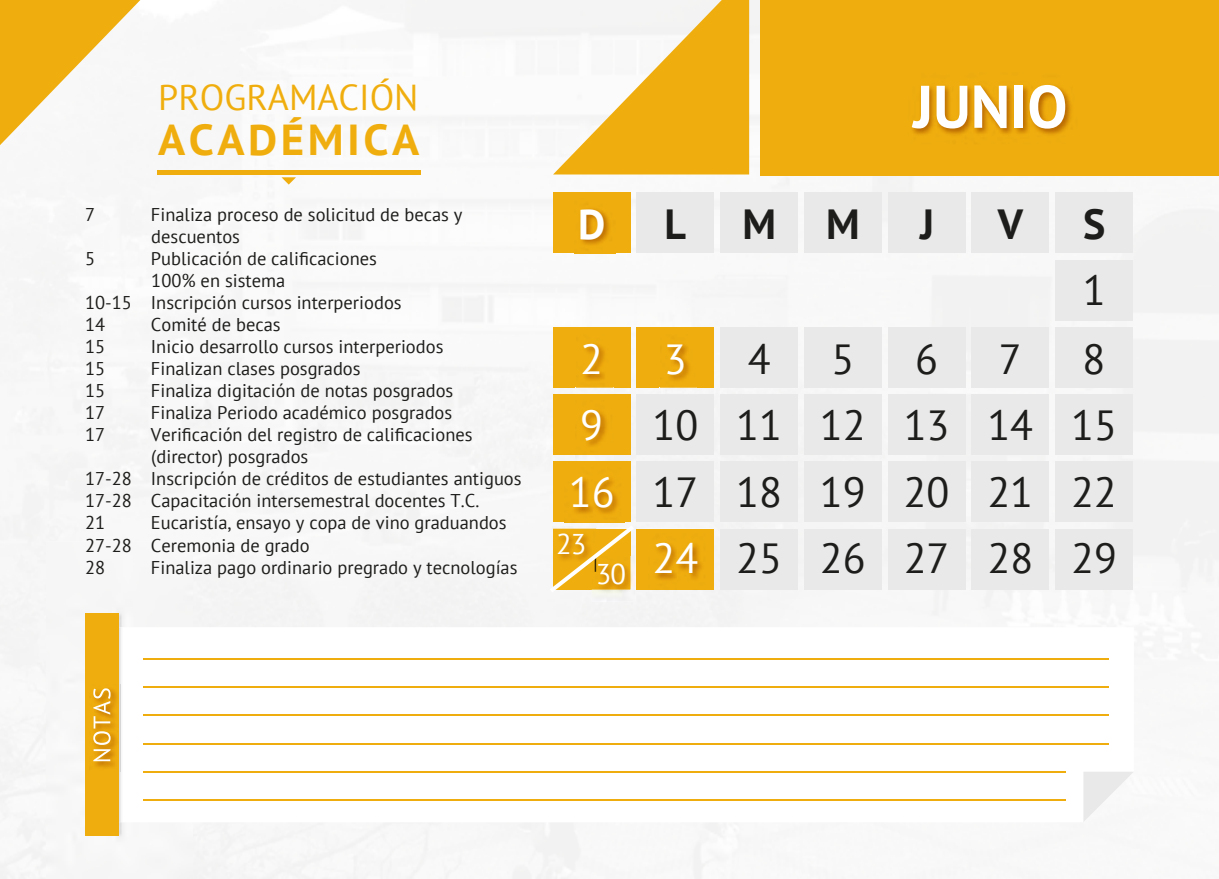
<style>
.page{position:relative;width:1219px;height:879px;background:#fff}
.page>*{position:absolute;margin:0;border:0;box-sizing:border-box;transform-origin:0 0}
.t1{font:700 60px "PT Sans";color:#fff}
.t2{font:700 43.2px "PT Sans";letter-spacing:.075em;color:#f0ae0e;scale:1.04 1}
.t3{font:42px/66.4px "PT Sans";color:#1d1d1b}
.t4{font:42px/66.4px "PT Sans";color:#fff;text-align:right}
.t5{font:700 42px "PT Sans";color:#1d1d1b}
.t6{font:700 42px "PT Sans";color:#fff}
.t7{font:36px "PT Sans";color:#f0ae0e}
.t8{font:28.6px "PT Sans";color:#fff}
.t9{font:18.4px/22px "PT Sans";color:#1d1d1b}
.s1{color:#1d1d1b}
</style>
<div class="page">
<img style="left:0;top:0;width:1219px;height:879px">
<div style="left:760px;top:0;width:459px;height:176px;background:#f0ae0e"></div>
<svg style="left:553px;top:0;width:196px;height:174px"></svg>
<svg style="left:0;top:0;width:140px;height:145px"></svg>
<img style="left:912px;top:86px;width:159px;height:49px">
<svg style="left:281px;top:177px;width:15px;height:8px"></svg>
<hr style="left:157px;top:170px;width:264px;height:4px;background:#f0ae0e">
<svg style="left:193px;top:627px;width:941px;height:195px"></svg>
<svg style="left:1083px;top:771px;width:51px;height:51px"></svg>
<div style="left:46px;top:541px;width:147px;height:338px;background:#f7f6f6"></div>
<img style="left:119px;top:627px;width:74px;height:195px">
<div style="left:85px;top:613px;width:34px;height:223px;background:#f0ae0e"></div>
<hr style="left:144px;top:658px;width:965px;height:1px;background:#f0ae0e">
<hr style="left:144px;top:686px;width:965px;height:2px;background:#f0ae0e">
<hr style="left:144px;top:715px;width:965px;height:1px;background:#f0ae0e">
<hr style="left:144px;top:743px;width:965px;height:1px;background:#f0ae0e">
<hr style="left:144px;top:771px;width:922px;height:2px;background:#f0ae0e">
<hr style="left:144px;top:800px;width:922px;height:1px;background:#f0ae0e">
<img style="left:93px;top:684px;width:28px;height:87px">
<svg style="left:93px;top:688px;width:18px;height:73px"></svg>
<div style="left:553px;top:193px;width:77px;height:60px;background:#f0ae0e"></div>
<div style="left:637px;top:193px;width:77px;height:60px;background:#e9e9e9"></div>
<div style="left:720px;top:193px;width:78px;height:60px;background:#e9e9e9"></div>
<div style="left:804px;top:193px;width:77px;height:60px;background:#e9e9e9"></div>
<div style="left:888px;top:193px;width:77px;height:60px;background:#e9e9e9"></div>
<div style="left:972px;top:193px;width:77px;height:60px;background:#e9e9e9"></div>
<div style="left:1055px;top:193px;width:78px;height:60px;background:#e9e9e9"></div>
<div style="left:1055px;top:260px;width:78px;height:60px;background:#e9e9e9"></div>
<div style="left:553px;top:327px;width:77px;height:61px;background:#f0ae0e"></div>
<div style="left:637px;top:327px;width:77px;height:61px;background:#f0ae0e"></div>
<div style="left:720px;top:327px;width:78px;height:61px;background:#e9e9e9"></div>
<div style="left:804px;top:327px;width:77px;height:61px;background:#e9e9e9"></div>
<div style="left:888px;top:327px;width:77px;height:61px;background:#e9e9e9"></div>
<div style="left:972px;top:327px;width:77px;height:61px;background:#e9e9e9"></div>
<div style="left:1055px;top:327px;width:78px;height:61px;background:#e9e9e9"></div>
<div style="left:553px;top:394px;width:77px;height:61px;background:#f0ae0e"></div>
<div style="left:637px;top:394px;width:77px;height:61px;background:#e9e9e9"></div>
<div style="left:720px;top:394px;width:78px;height:61px;background:#e9e9e9"></div>
<div style="left:804px;top:394px;width:77px;height:61px;background:#e9e9e9"></div>
<div style="left:888px;top:394px;width:77px;height:61px;background:#e9e9e9"></div>
<div style="left:972px;top:394px;width:77px;height:61px;background:#e9e9e9"></div>
<div style="left:1055px;top:394px;width:78px;height:61px;background:#e9e9e9"></div>
<div style="left:553px;top:461px;width:77px;height:61px;background:#f0ae0e"></div>
<div style="left:637px;top:461px;width:77px;height:61px;background:#e9e9e9"></div>
<div style="left:720px;top:461px;width:78px;height:61px;background:#e9e9e9"></div>
<div style="left:804px;top:461px;width:77px;height:61px;background:#e9e9e9"></div>
<div style="left:888px;top:461px;width:77px;height:61px;background:#e9e9e9"></div>
<div style="left:972px;top:461px;width:77px;height:61px;background:#e9e9e9"></div>
<div style="left:1055px;top:461px;width:78px;height:61px;background:#e9e9e9"></div>
<div style="left:637px;top:529px;width:77px;height:60px;background:#f0ae0e"></div>
<div style="left:720px;top:529px;width:78px;height:60px;background:#e9e9e9"></div>
<div style="left:804px;top:529px;width:77px;height:60px;background:#e9e9e9"></div>
<div style="left:888px;top:529px;width:77px;height:60px;background:#e9e9e9"></div>
<div style="left:972px;top:529px;width:77px;height:60px;background:#e9e9e9"></div>
<img style="left:574px;top:209px;width:41px;height:52px">
<img style="left:576px;top:345px;width:37px;height:49px">
<img style="left:660px;top:345px;width:37px;height:49px">
<img style="left:576px;top:411px;width:37px;height:50px">
<img style="left:564px;top:478px;width:61px;height:47px">
<img style="left:648px;top:544px;width:60px;height:50px">
<div style="left:1055px;top:529px;width:78px;height:60px;background:#e9e9e9"></div>
<img style="left:592px;top:556px;width:43px;height:45px">
<svg style="left:550px;top:525px;width:84px;height:67px"></svg>
<h3 class="t7" style="left:158px;top:74px;width:262px">PROGRAMACIÓN</h3>
<h2 class="t2" style="left:158px;top:111px;width:252px">ACADÉMICA</h2>
<p class="t9" style="left:85px;top:203px;width:12px">7</p>
<p class="t9" style="left:151px;top:203px;width:313px">Finaliza proceso de solicitud de becas y descuentos</p>
<p class="t9" style="left:85px;top:247px;width:12px">5</p>
<p class="t9" style="left:151px;top:247px;width:227px">Publicación de calificaciones</p>
<p class="t9" style="left:151px;top:269px;width:135px">100% en sistema</p>
<p class="t9" style="left:85px;top:291px;width:318px">10-15 Inscripción cursos interperiodos</p>
<p class="t9" style="left:85px;top:313px;width:22px">14</p>
<p class="t9" style="left:151px;top:313px;width:131px">Comité de becas</p>
<p class="t9" style="left:85px;top:335px;width:22px">15</p>
<p class="t9" style="left:151px;top:335px;width:294px">Inicio desarrollo cursos interperiodos</p>
<p class="t9" style="left:85px;top:357px;width:22px">15</p>
<p class="t9" style="left:151px;top:357px;width:211px">Finalizan clases posgrados</p>
<p class="t9" style="left:85px;top:379px;width:22px">15</p>
<p class="t9" style="left:151px;top:379px;width:304px">Finaliza digitación de notas posgrados</p>
<p class="t9" style="left:85px;top:401px;width:22px">17</p>
<p class="t9" style="left:151px;top:401px;width:303px">Finaliza Periodo académico posgrados</p>
<p class="t9" style="left:85px;top:423px;width:22px">17</p>
<p class="t9" style="left:151px;top:423px;width:323px">Verificación del registro de calificaciones</p>
<p class="t9" style="left:151px;top:445px;width:159px">(director) posgrados</p>
<p class="t9" style="left:85px;top:467px;width:438px">17-28 Inscripción de créditos de estudiantes antiguos</p>
<p class="t9" style="left:85px;top:489px;width:396px">17-28 Capacitación intersemestral docentes T.C.</p>
<p class="t9" style="left:85px;top:511px;width:22px">21</p>
<p class="t9" style="left:85px;top:511px;width:423px;text-indent:66px">Eucaristía, ensayo y copa de vino graduandos<br>27-28 Ceremonia de grado<br>28</p>
<p class="t9" style="left:151px;top:555px;width:368px">Finaliza pago ordinario pregrado y tecnologías</p>
<h1 class="t1" style="left:913px;top:67px;width:156px">JUNIO</h1>
<h3 class="t6" style="left:578px;top:196px;width:29px">D</h3>
<h3 class="t5" style="left:665px;top:196px;width:23px">L</h3>
<h3 class="t5" style="left:742px;top:196px;width:119px">M M</h3>
<h3 class="t5" style="left:920px;top:196px;width:16px">J</h3>
<h3 class="t5" style="left:998px;top:196px;width:27px">V</h3>
<h3 class="t5" style="left:1083px;top:196px;width:24px">S</h3>
<h3 class="t3" style="left:1083px;top:256px;width:24px">1</h3>
<h3 class="t3" style="left:748px;top:325px;width:24px">4</h3>
<h3 class="t3" style="left:831px;top:325px;width:24px">5</h3>
<h3 class="t3" style="left:915px;top:325px;width:24px">6</h3>
<h3 class="t3" style="left:999px;top:325px;width:24px">7</h3>
<h3 class="t3" style="left:736px;top:325px;width:382px;text-indent:346px">8<br>11 12 13 14 15<br>18 19 20 21 22<br>25 26</h3>
<h3 class="t4" style="left:580px;top:325px;width:24px">2</h3>
<h3 class="t4" style="left:569px;top:325px;width:131px">3<br>9 <span class="s1">10<br></span>16 <span class="s1">17<br></span>24</h3>
<h3 class="t8" style="left:556px;top:526px;width:32px">23</h3>
<h3 class="t3" style="left:904px;top:524px;width:215px">27 28 29</h3>
<h3 class="t8" style="left:596px;top:556px;width:32px">30</h3>
</div>
